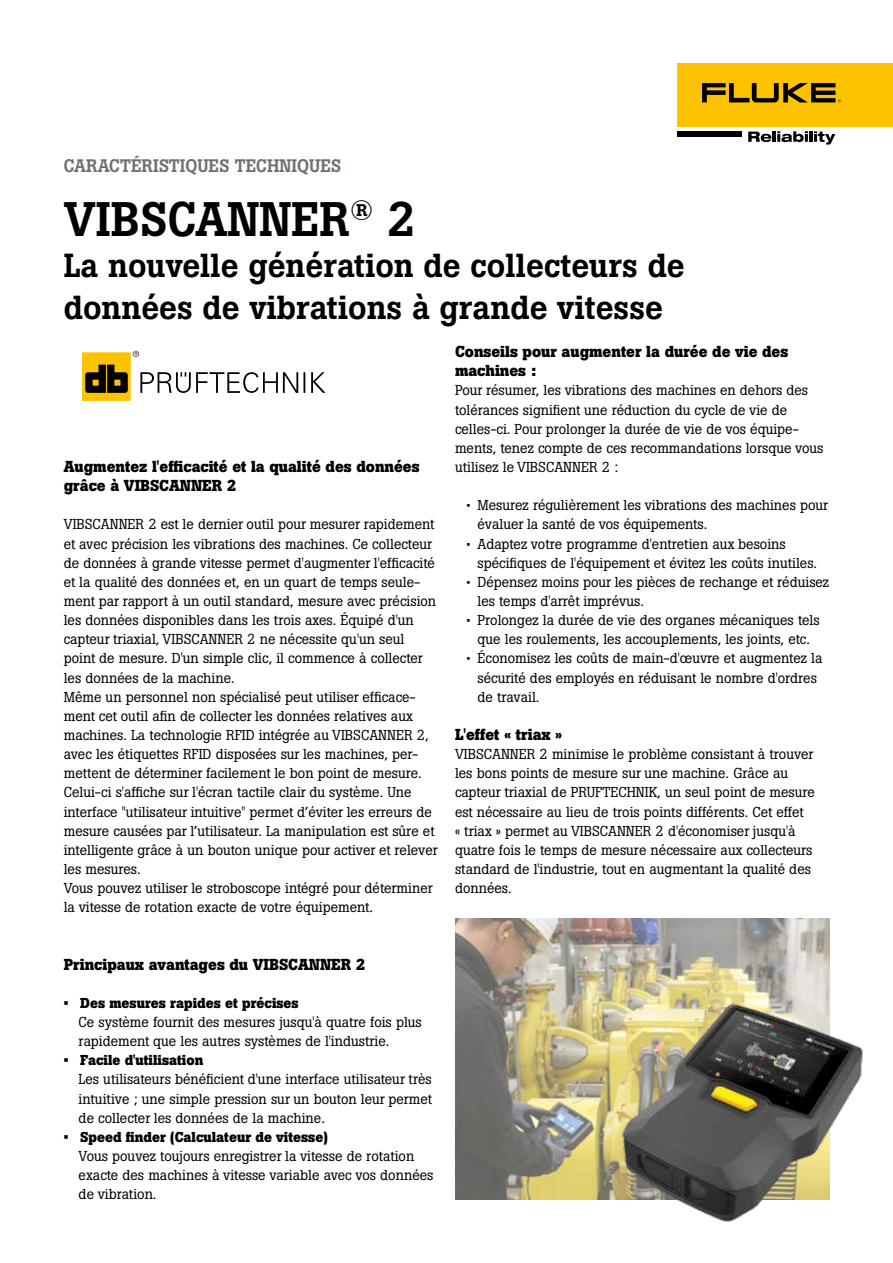
<style>
.page{position:relative;width:893px;height:1263px;background:#fff}
.page>*{position:absolute;margin:0;border:0;box-sizing:border-box;transform-origin:0 0}
.t1{font:500 48px "Boton Pro";color:#000}
.t2{font:500 33px/41.4px "Boton Pro";color:#000}
.t3{font:500 18px "Boton Pro";color:#6c7175}
.t4{font:700 15.75px/19.2px "Boton Pro";color:#000}
.t5{font:14.25px/19.2px "Boton Pro";color:#000}
.t6{font:700 14.25px "Boton Pro";color:#000}
</style>
<div class="page">
<img style="left:455px;top:918px;width:374px;height:281px">
<img style="left:618px;top:969px;width:245px;height:253px">
<svg style="left:82px;top:351px;width:243px;height:50px"></svg>
<div style="left:677px;top:64px;width:216px;height:63px;background:#fdc300"></div>
<svg style="left:702px;top:83px;width:139px;height:19px"></svg>
<div style="left:677px;top:132px;width:65px;height:5px;background:#000"></div>
<svg style="left:748px;top:131px;width:87px;height:14px"></svg>
<p class="t3" style="left:64px;top:154px;width:279px">CARACTÉRISTIQUES TECHNIQUES</p>
<h1 class="t1" style="left:64px;top:188px;width:354px">VIBSCANNER<sup>®</sup> 2</h1>
<h2 class="t2" style="left:64px;top:245px;width:623px">La nouvelle génération de collecteurs de données de vibrations à grande vitesse</h2>
<p class="t4" style="left:64px;top:457px;width:357px">Augmentez l'efficacité et la qualité des données grâce à VIBSCANNER 2</p>
<p class="t5" style="left:64px;top:515px;width:376px">VIBSCANNER 2 est le dernier outil pour mesurer rapidement et avec précision les vibrations des machines. Ce collecteur de données à grande vitesse permet d'augmenter l'efficacité et la qualité des données et, en un quart de temps seule&shy;ment par rapport à un outil standard, mesure avec précision les données disponibles dans les trois axes. Équipé d'un capteur triaxial, VIBSCANNER 2 ne nécessite qu'un seul point de mesure. D'un simple clic, il commence à collecter les données de la machine.<br>Même un personnel non spécialisé peut utiliser efficace&shy;ment cet outil afin de collecter les données relatives aux machines. La technologie RFID intégrée au VIBSCANNER 2, avec les étiquettes RFID disposées sur les machines, per&shy;mettent de déterminer facilement le bon point de mesure.<br>Celui-ci s'affiche sur l'écran tactile clair du système. Une interface "utilisateur intuitive" permet d’éviter les erreurs de mesure causées par l’utilisateur. La manipulation est sûre et intelligente grâce à un bouton unique pour activer et relever les mesures.<br>Vous pouvez utiliser le stroboscope intégré pour déterminer la vitesse de rotation exacte de votre équipement.</p>
<p class="t4" style="left:455px;top:342px;width:335px">Conseils pour augmenter la durée de vie des machines :</p>
<p class="t5" style="left:455px;top:381px;width:370px">Pour résumer, les vibrations des machines en dehors des tolérances signifient une réduction du cycle de vie de celles-ci. Pour prolonger la durée de vie de vos équipe&shy;ments, tenez compte de ces recommandations lorsque vous utilisez le VIBSCANNER 2 :</p>
<p class="t5" style="left:477px;top:496px;width:352px;text-indent:-12px">• Mesurez régulièrement les vibrations des machines pour évaluer la santé de vos équipements.</p>
<p class="t5" style="left:477px;top:534px;width:341px;text-indent:-12px">• Adaptez votre programme d'entretien aux besoins spécifiques de l'équipement et évitez les coûts inutiles.</p>
<p class="t5" style="left:477px;top:572px;width:353px;text-indent:-12px">• Dépensez moins pour les pièces de rechange et réduisez les temps d'arrêt imprévus.</p>
<p class="t5" style="left:465px;top:611px;width:356px;text-align:center">• Prolongez la durée de vie des organes mécaniques tels que les roulements, les accouplements, les joints, etc.</p>
<p class="t5" style="left:477px;top:649px;width:346px;text-indent:-12px">• Économisez les coûts de main-d'œuvre et augmentez la sécurité des employés en réduisant le nombre d'ordres de travail.</p>
<p class="t4" style="left:455px;top:725px;width:109px">L'effet « triax »</p>
<p class="t5" style="left:455px;top:744px;width:362px">VIBSCANNER 2 minimise le problème consistant à trouver les bons points de mesure sur une machine. Grâce au capteur triaxial de PRUFTECHNIK, un seul point de mesure est nécessaire au lieu de trois points différents. Cet effet<br>« triax » permet au VIBSCANNER 2 d'économiser jusqu'à quatre fois le temps de mesure nécessaire aux collecteurs standard de l'industrie, tout en augmentant la qualité des données.</p>
<p class="t4" style="left:64px;top:954px;width:303px">Principaux avantages du VIBSCANNER 2</p>
<p class="t6" style="left:64px;top:994px;width:236px">• Des mesures rapides et précises</p>
<p class="t5" style="left:79px;top:1012px;width:345px">Ce système fournit des mesures jusqu'à quatre fois plus rapidement que les autres systèmes de l'industrie.</p>
<p class="t6" style="left:64px;top:1051px;width:141px">• Facile d'utilisation</p>
<p class="t5" style="left:79px;top:1070px;width:355px;text-align:justify">Les utilisateurs bénéficient d'une interface utilisateur très intuitive ; une simple pression sur un bouton leur permet de collecter les données de la machine.</p>
<p class="t6" style="left:64px;top:1127px;width:266px">• Speed finder (Calculateur de vitesse)</p>
<p class="t5" style="left:79px;top:1146px;width:356px">Vous pouvez toujours enregistrer la vitesse de rotation exacte des machines à vitesse variable avec vos données de vibration.</p>
</div>
